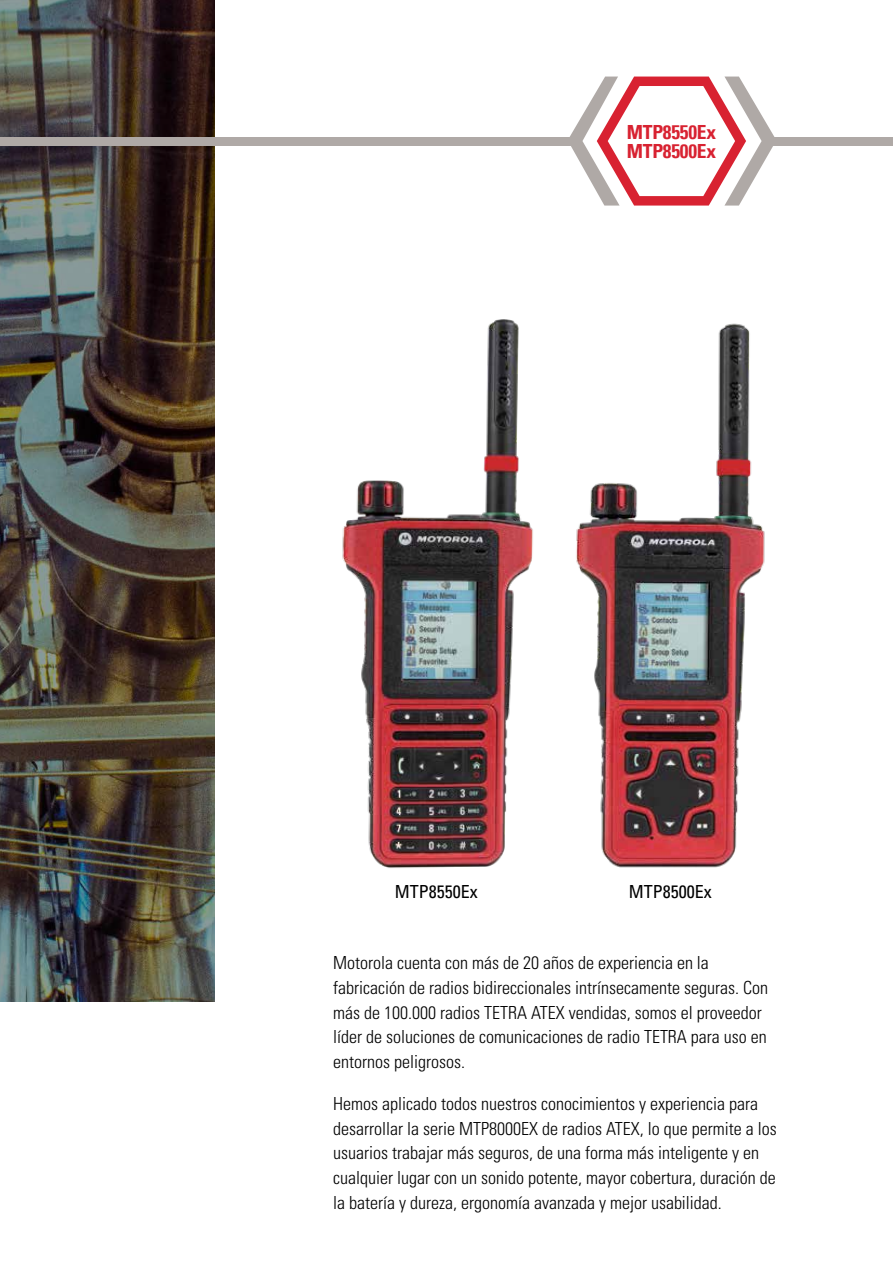
<style>
.page{position:relative;width:893px;height:1263px;background:#fff}
.page>*{position:absolute;margin:0;border:0;box-sizing:border-box;transform-origin:0 0}
.t1{font:700 condensed 19.5px/19.5px "Univers LT";letter-spacing:-.01em;color:#d82231}
.t2{font:300 condensed 18px/24.8px "Univers";color:#000}
.t3{font:condensed 18px "Univers";color:#000}
</style>
<div class="page">
<div style="left:767px;top:137px;width:126px;height:8px;background:#afa9a6"></div>
<svg style="left:568px;top:77px;width:208px;height:129px"></svg>
<img style="left:342px;top:319px;width:191px;height:549px">
<img style="left:576px;top:323px;width:189px;height:545px">
<img style="left:0;top:0;width:215px;height:1001px">
<div style="left:0;top:137px;width:575px;height:8px;background:#afa9a6"></div>
<p class="t1" style="left:627px;top:122px;width:91px">MTP8550Ex<br>MTP8500Ex</p>
<p class="t3" style="left:395px;top:880px;width:84px">MTP8550Ex</p>
<p class="t3" style="left:629px;top:880px;width:84px">MTP8500Ex</p>
<p class="t2" style="left:333px;top:950px;width:436px">Motorola cuenta con más de 20 años de experiencia en la fabricación de radios bidireccionales intrínsecamente seguras. Con más de 100.000 radios TETRA ATEX vendidas, somos el proveedor líder de soluciones de comunicaciones de radio TETRA para uso en entornos peligrosos.</p>
<p class="t2" style="left:333px;top:1091px;width:445px">Hemos aplicado todos nuestros conocimientos y experiencia para desarrollar la serie MTP8000EX de radios ATEX, lo que permite a los usuarios trabajar más seguros, de una forma más inteligente y en cualquier lugar con un sonido potente, mayor cobertura, duración de la batería y dureza, ergonomía avanzada y mejor usabilidad.</p>
</div>
